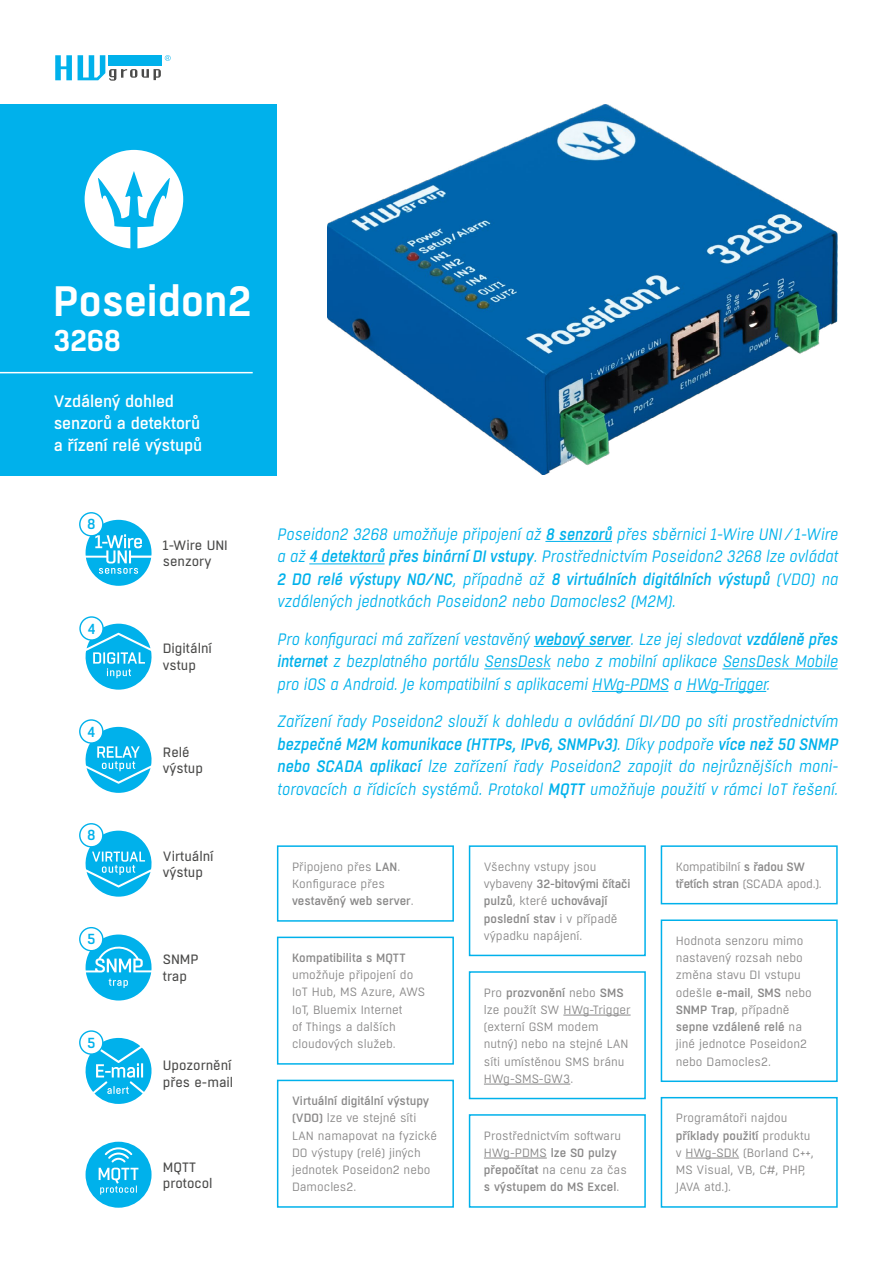
<style>
.page{position:relative;width:893px;height:1263px;background:#fff}
.page>*{position:absolute;margin:0;border:0;box-sizing:border-box;transform-origin:0 0}
.t1{font:600 42.45px "Boxed";color:#fff}
.t2{font:600 30px "Boxed";color:#fff}
.t3{font:italic 16.5px/22.5px "Boxed";color:#00b1eb;text-align:justify}
.t4{font:500 16.5px/22px "Boxed";letter-spacing:-.01em;color:#fff}
.t5{font:500 14.55px "Boxed";color:#00b1eb}
.t6{font:13.5px/16.5px "Boxed";color:#4a4a49}
.t7{font:12px/17.2px "Boxed";color:#898888}
.t8{font:12px/17.2px "Boxed";letter-spacing:-.02em;color:#898888}
.t9{font:500 12px "Boxed";color:#898888}
.s1{font-weight:500}
</style>
<div class="page">
<hr style="left:545px;top:541px;width:67px;height:1px;background:#00b1eb">
<hr style="left:309px;top:563px;width:76px;height:1px;background:#00b1eb">
<hr style="left:534px;top:646px;width:96px;height:1px;background:#00b1eb">
<hr style="left:484px;top:668px;width:66px;height:1px;background:#00b1eb">
<hr style="left:722px;top:668px;width:116px;height:1px;background:#00b1eb">
<hr style="left:592px;top:691px;width:76px;height:1px;background:#00b1eb">
<hr style="left:686px;top:691px;width:80px;height:1px;background:#00b1eb">
<svg style="left:85px;top:624px;width:67px;height:66px"></svg>
<svg style="left:85px;top:520px;width:67px;height:66px"></svg>
<div style="left:80px;top:513px;width:23px;height:23px;background:#fff;border-radius:50%"></div>
<div style="left:79px;top:512px;width:25px;height:24px;border:1px solid #00b1eb;border-radius:50%"></div>
<div style="left:80px;top:617px;width:23px;height:23px;background:#fff;border-radius:50%"></div>
<div style="left:79px;top:616px;width:25px;height:25px;border:1px solid #00b1eb;border-radius:50%"></div>
<svg style="left:83px;top:1038px;width:69px;height:66px"></svg>
<svg style="left:85px;top:934px;width:67px;height:66px"></svg>
<svg style="left:85px;top:831px;width:67px;height:66px"></svg>
<svg style="left:86px;top:1142px;width:66px;height:66px"></svg>
<svg style="left:85px;top:727px;width:67px;height:66px"></svg>
<div style="left:80px;top:720px;width:23px;height:23px;background:#fff;border-radius:50%"></div>
<div style="left:79px;top:719px;width:25px;height:25px;border:1px solid #00b1eb;border-radius:50%"></div>
<div style="left:80px;top:824px;width:23px;height:23px;background:#fff;border-radius:50%"></div>
<div style="left:79px;top:823px;width:25px;height:24px;border:1px solid #00b1eb;border-radius:50%"></div>
<div style="left:80px;top:928px;width:23px;height:23px;background:#fff;border-radius:50%"></div>
<div style="left:79px;top:927px;width:25px;height:24px;border:1px solid #00b1eb;border-radius:50%"></div>
<div style="left:80px;top:1031px;width:23px;height:23px;background:#fff;border-radius:50%"></div>
<div style="left:79px;top:1030px;width:25px;height:25px;border:1px solid #00b1eb;border-radius:50%"></div>
<div style="left:0;top:104px;width:277px;height:372px;background:#00b1eb"></div>
<hr style="left:0;top:372px;width:253px;height:1px;background:#fff">
<svg style="left:85px;top:150px;width:98px;height:98px"></svg>
<img style="left:327px;top:104px;width:511px;height:370px">
<svg style="left:55px;top:55px;width:17px;height:25px"></svg>
<svg style="left:78px;top:55px;width:93px;height:26px"></svg>
<div style="left:277px;top:845px;width:177px;height:77px;border:2px solid #00b1eb"></div>
<div style="left:661px;top:919px;width:177px;height:163px;border:2px solid #00b1eb"></div>
<div style="left:469px;top:845px;width:177px;height:111px;border:2px solid #00b1eb"></div>
<hr style="left:563px;top:1015px;width:68px;height:1px;background:#898888">
<hr style="left:484px;top:1084px;width:86px;height:1px;background:#898888">
<div style="left:469px;top:971px;width:177px;height:128px;border:2px solid #00b1eb"></div>
<div style="left:277px;top:1080px;width:177px;height:128px;border:2px solid #00b1eb"></div>
<hr style="left:686px;top:1158px;width:53px;height:1px;background:#898888">
<div style="left:661px;top:1097px;width:177px;height:111px;border:2px solid #00b1eb"></div>
<div style="left:661px;top:845px;width:177px;height:59px;border:2px solid #00b1eb"></div>
<div style="left:277px;top:936px;width:177px;height:129px;border:2px solid #00b1eb"></div>
<hr style="left:484px;top:1158px;width:63px;height:1px;background:#898888">
<div style="left:469px;top:1114px;width:177px;height:94px;border:2px solid #00b1eb"></div>
<h1 class="t1" style="left:53px;top:273px;width:200px">Poseidon2</h1>
<h2 class="t2" style="left:53px;top:320px;width:70px">3268</h2>
<h3 class="t4" style="left:54px;top:390px;width:150px">Vzdálený dohled senzorů a detektorů a řízení relé výstupů</h3>
<p class="t5" style="left:87px;top:515px;width:10px">8</p>
<p class="t5" style="left:88px;top:619px;width:9px">4</p>
<p class="t5" style="left:88px;top:722px;width:9px">4</p>
<p class="t5" style="left:87px;top:826px;width:10px">8</p>
<p class="t5" style="left:87px;top:930px;width:10px">5</p>
<p class="t5" style="left:87px;top:1033px;width:10px">5</p>
<p class="t6" style="left:163px;top:537px;width:67px">1-Wire UNI senzory</p>
<p class="t6" style="left:163px;top:641px;width:51px">Digitální vstup</p>
<p class="t6" style="left:163px;top:744px;width:42px">Relé výstup</p>
<p class="t6" style="left:163px;top:848px;width:52px">Virtuální výstup</p>
<p class="t6" style="left:163px;top:952px;width:37px">SNMP trap</p>
<p class="t6" style="left:163px;top:1058px;width:72px">Upozornění přes e-mail</p>
<p class="t6" style="left:163px;top:1159px;width:51px">MQTT protocol</p>
<p class="t3" style="left:277px;top:523px;width:562px">Poseidon2 3268 umožňuje připojení až <span class="s1">8 senzorů</span> přes sběrnici 1-Wire UNI/1-Wire a až <span class="s1">4 detektorů přes binární DI vstupy</span>. Prostřednictvím Poseidon2 3268 lze ovládat <span class="s1">2 DO relé výstupy NO/NC</span>, případně až <span class="s1">8 virtuálních digitálních výstupů</span> (VDO) na vzdálených jednotkách Poseidon2 nebo Damocles2 (M2M).</p>
<p class="t3" style="left:277px;top:628px;width:562px">Pro konfiguraci má zařízení vestavěný <span class="s1">webový server</span>. Lze jej sledovat <span class="s1">vzdáleně přes internet</span> z bezplatného portálu SensDesk nebo z mobilní aplikace SensDesk Mobile pro iOS a Android. Je kompatibilní s aplikacemi HWg-PDMS a HWg-Trigger.</p>
<p class="t3" style="left:277px;top:711px;width:562px">Zařízení řady Poseidon2 slouží k dohledu a ovládání DI/DO po síti prostřednictvím <span class="s1">bezpečné M2M komunikace (HTTPs, IPv6, SNMPv3)</span>. Díky podpoře <span class="s1">více než 50 SNMP nebo SCADA aplikací</span> lze zařízení řady Poseidon2 zapojit do nejrůznějších moni&shy;torovacích a řídicích systémů. Protokol <span class="s1">MQTT</span> umožňuje použití v rámci IoT řešení.</p>
<p class="t7" style="left:292px;top:858px;width:123px">Připojeno přes <span class="s1">LAN</span>.<br>Konfigurace přes <span class="s1">vestavěný web server</span>.</p>
<p class="t9" style="left:292px;top:950px;width:115px">Kompatibilita s MQTT</p>
<p class="t7" style="left:292px;top:967px;width:135px">umožňuje připojení do<br>IoT Hub, MS Azure, AWS<br>IoT, Bluemix Internet<br>of Things a dalších cloudových služeb.</p>
<p class="t7" style="left:292px;top:1092px;width:147px"><span class="s1">Virtuální digitální výstupy (VDO)</span> lze ve stejné síti<br>LAN namapovat na fyzické<br>DO výstupy (relé) jiných jednotek Poseidon2 nebo<br>Damocles2.</p>
<p class="t7" style="left:484px;top:858px;width:148px">Všechny vstupy jsou vybaveny <span class="s1">32-bitovými čítači pulzů</span>, které <span class="s1">uchovávají poslední stav</span> i v případě výpadku napájení.</p>
<p class="t7" style="left:484px;top:984px;width:148px">Pro <span class="s1">prozvonění</span> nebo <span class="s1">SMS </span>lze použít SW HWg-Trigger (externí GSM modem nutný) nebo na stejné LAN síti umístěnou SMS bránu<br>HWg-SMS-GW3.</p>
<p class="t7" style="left:484px;top:1127px;width:144px">Prostřednictvím softwaru<br>HWg-PDMS <span class="s1">lze S0 pulzy přepočítat</span> na cenu za čas <span class="s1">s výstupem do MS Excel</span>.</p>
<p class="t8" style="left:676px;top:858px;width:147px">Kompatibilní <span class="s1">s řadou SW třetích stran</span> (SCADA apod.).</p>
<p class="t7" style="left:676px;top:932px;width:138px">Hodnota senzoru mimo nastavený rozsah nebo změna stavu DI vstupu odešle <span class="s1">e-mail</span>, <span class="s1">SMS</span> nebo<br><span class="s1">SNMP Trap</span>, případně <span class="s1">sepne vzdálené relé</span> na jiné jednotce Poseidon2 nebo Damocles2.</p>
<p class="t7" style="left:676px;top:1110px;width:139px">Programátoři najdou <span class="s1">příklady použití</span> produktu v HWg-SDK (Borland C++,<br>MS Visual, VB, C#, PHP,<br>JAVA atd.).</p>
</div>
